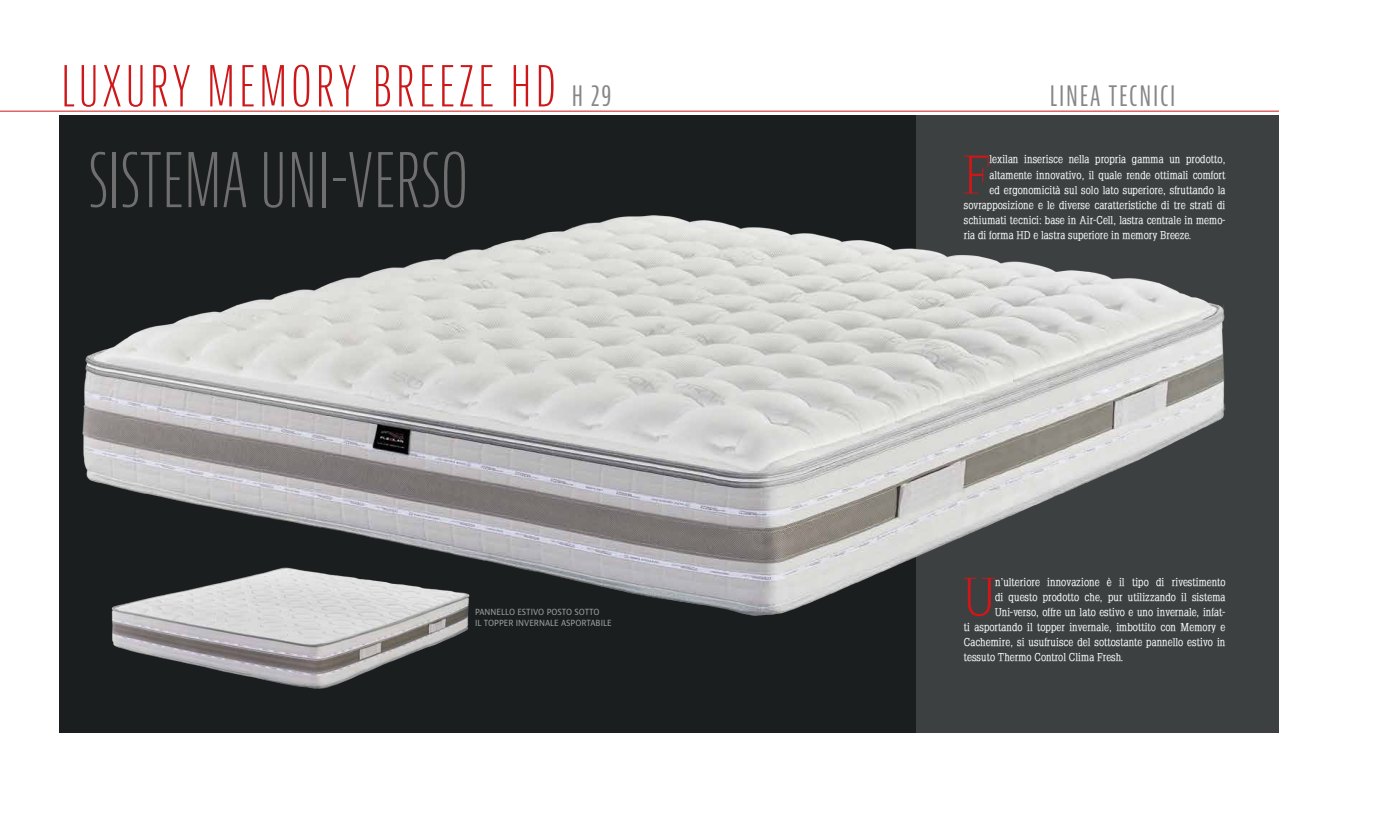
<style>
.page{position:relative;width:1389px;height:823px;background:#fff}
.page>*{position:absolute;margin:0;border:0;box-sizing:border-box;transform-origin:0 0}
.t1{font:300 extra-condensed 80px "Bernina Sans";color:#706f6f}
.t2{font:300 extra-condensed 60px "Bernina Sans";letter-spacing:.06em;color:#cd1719}
.t3{font:52.9px "Napoleodoni";color:#cd1719}
.t4{font:extra-condensed 30px "Bernina Sans";letter-spacing:.06em;color:#878787}
.t5{font:700 11px "Napoleodoni";color:#fff}
.t6{font:9px/10.8px "Bernina Sans";color:#9ea1a3;scale:.9 1}
.s1{font-weight:400;font-size:30px;color:#878787}
</style>
<div class="page">
<div style="left:60px;top:116px;width:858px;height:616px;background:#1a1e1e"></div>
<div style="left:917px;top:116px;width:367px;height:616px;background:#3c4041"></div>
<hr style="left:0;top:111px;width:1389px;height:1px;background:#cd1719">
<img style="left:82px;top:206px;width:1144px;height:420px">
<img style="left:108px;top:566px;width:364px;height:123px">
<div style="left:1280px;top:0;width:109px;height:822px;background:#fff"></div>
<h2 class="t2" style="left:61px;top:51px;width:552px">LUXURY MEMORY BREEZE HD <span class="s1">H 29</span></h2>
<h1 class="t1" style="left:89px;top:133px;width:381px">SISTEMA UNI-VERSO</h1>
<p class="t6" style="left:475px;top:606px;width:153px">PANNELLO ESTIVO POSTO SOTTO<br>IL TOPPER INVERNALE ASPORTABILE</p>
<h3 class="t4" style="left:1050px;top:78px;width:127px">LINEA TECNICI</h3>
<h3 class="t3" style="left:963px;top:145px;width:28px">F</h3>
<p class="t5" style="left:990px;top:153px;width:237px">lexilan inserisce nella propria gamma un prodotto,</p>
<p class="t5" style="left:990px;top:168px;width:237px">altamente innovativo, il quale rende ottimali comfort</p>
<p class="t5" style="left:990px;top:183px;width:237px">ed ergonomicità sul solo lato superiore, sfruttando la</p>
<p class="t5" style="left:964px;top:198px;width:263px">sovrapposizione e le diverse caratteristiche di tre strati di</p>
<p class="t5" style="left:964px;top:213px;width:263px">schiumati tecnici: base in Air-Cell, lastra centrale in memo-</p>
<p class="t5" style="left:964px;top:228px;width:229px">ria di forma HD e lastra superiore in memory Breeze.</p>
<h3 class="t3" style="left:963px;top:566px;width:33px">U</h3>
<p class="t5" style="left:995px;top:575px;width:232px">n’ulteriore innovazione è il tipo di rivestimento</p>
<p class="t5" style="left:995px;top:590px;width:232px">di questo prodotto che, pur utilizzando il sistema</p>
<p class="t5" style="left:995px;top:605px;width:232px">Uni-verso, offre un lato estivo e uno invernale, infat-</p>
<p class="t5" style="left:964px;top:620px;width:263px">ti asportando il topper invernale, imbottito con Memory e</p>
<p class="t5" style="left:964px;top:635px;width:263px">Cachemire, si usufruisce del sottostante pannello estivo in</p>
<p class="t5" style="left:964px;top:650px;width:161px">tessuto Thermo Control Clima Fresh.</p>
</div>
